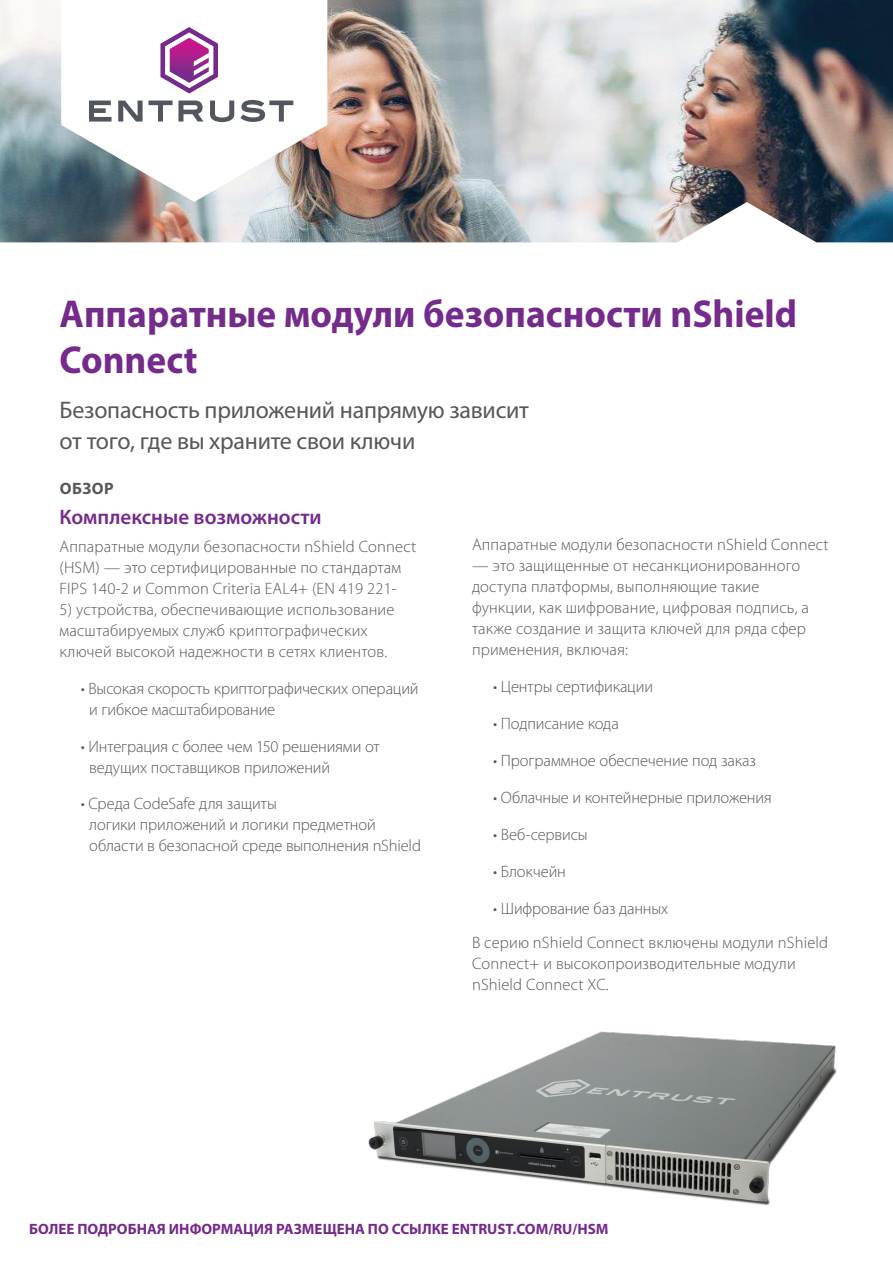
<style>
.page{position:relative;width:893px;height:1263px;background:#fff}
.page>*{position:absolute;margin:0;border:0;box-sizing:border-box;transform-origin:0 0}
._1_Title{font:700 39px/46.5px "Myriad Pro";color:#742b8b;scale:.96 1}
._2_Sub_Title{font:24px/31.5px "Myriad Pro";letter-spacing:-.01em;color:#57585a}
._3_Header{font:600 21px "Myriad Pro";color:#742b8b}
._4_Body_Text{font:300 16.5px/21px "Myriad Pro";letter-spacing:.01em;color:#57585a}
._4_Body_Text-2{font:300 16.5px/21px "Myriad Pro";letter-spacing:-.01em;color:#57585a}
._3_Eyebrow{font:700 16.5px "Myriad Pro";letter-spacing:.03em;color:#57585a}
.t1{font:700 15px "Myriad Pro";color:#742b8b}
</style>
<div class="page">
<img style="left:0;top:0;width:893px;height:242px">
<img style="left:368px;top:1031px;width:469px;height:175px">
<p class="_1_Title" style="left:60px;top:289px;width:770px">Аппаратные модули безопасности nShield<br>Connect</p>
<p class="_2_Sub_Title" style="left:60px;top:393px;width:471px">Безопасность приложений напрямую зависит от того, где вы храните свои ключи</p>
<p class="_3_Eyebrow" style="left:60px;top:478px;width:56px">ОБЗОР</p>
<p class="_3_Header" style="left:60px;top:504px;width:264px">Комплексные возможности</p>
<p class="_4_Body_Text" style="left:60px;top:535px;width:358px">Аппаратные модули безопасности nShield Connect (HSM) — это сертифицированные по стандартам<br>FIPS 140-2 и Common Criteria EAL4+ (EN 419 221-</p>
<p class="_4_Body_Text" style="left:60px;top:598px;width:336px">5) устройства, обеспечивающие использование масштабируемых служб криптографических ключей высокой надежности в сетях клиентов.</p>
<p class="_4_Body_Text" style="left:89px;top:677px;width:331px;text-indent:-9px">• Высокая скорость криптографических операций и гибкое масштабирование</p>
<p class="_4_Body_Text-2" style="left:89px;top:735px;width:292px;text-indent:-9px">• Интеграция с более чем 150 решениями от ведущих поставщиков приложений</p>
<p class="_4_Body_Text" style="left:89px;top:793px;width:333px;text-indent:-9px">• Среда CodeSafe для защиты<br>логики приложений и логики предметной области в безопасной среде выполнения nShield</p>
<p class="_4_Body_Text" style="left:472px;top:534px;width:358px">Аппаратные модули безопасности nShield Connect</p>
<p class="_4_Body_Text" style="left:472px;top:555px;width:338px">— это защищенные от несанкционированного доступа платформы, выполняющие такие функции, как шифрование, цифровая подпись, а также создание и защита ключей для ряда сфер применения, включая:</p>
<p class="_4_Body_Text-2" style="left:493px;top:676px;width:161px">• Центры сертификации</p>
<p class="_4_Body_Text-2" style="left:493px;top:713px;width:127px">• Подписание кода</p>
<p class="_4_Body_Text" style="left:493px;top:750px;width:264px">• Программное обеспечение под заказ</p>
<p class="_4_Body_Text-2" style="left:493px;top:787px;width:280px">• Облачные и контейнерные приложения</p>
<p class="_4_Body_Text-2" style="left:493px;top:824px;width:96px">• Веб-сервисы</p>
<p class="_4_Body_Text-2" style="left:493px;top:861px;width:74px">• Блокчейн</p>
<p class="_4_Body_Text-2" style="left:493px;top:898px;width:177px">• Шифрование баз данных</p>
<p class="_4_Body_Text" style="left:472px;top:932px;width:358px">В серию nShield Connect включены модули nShield<br>Connect+ и высокопроизводительные модули nShield Connect XC.</p>
<p class="t1" style="left:29px;top:1219px;width:581px">БОЛЕЕ ПОДРОБНАЯ ИНФОРМАЦИЯ РАЗМЕЩЕНА ПО ССЫЛКЕ ENTRUST.COM/RU/HSM</p>
</div>
